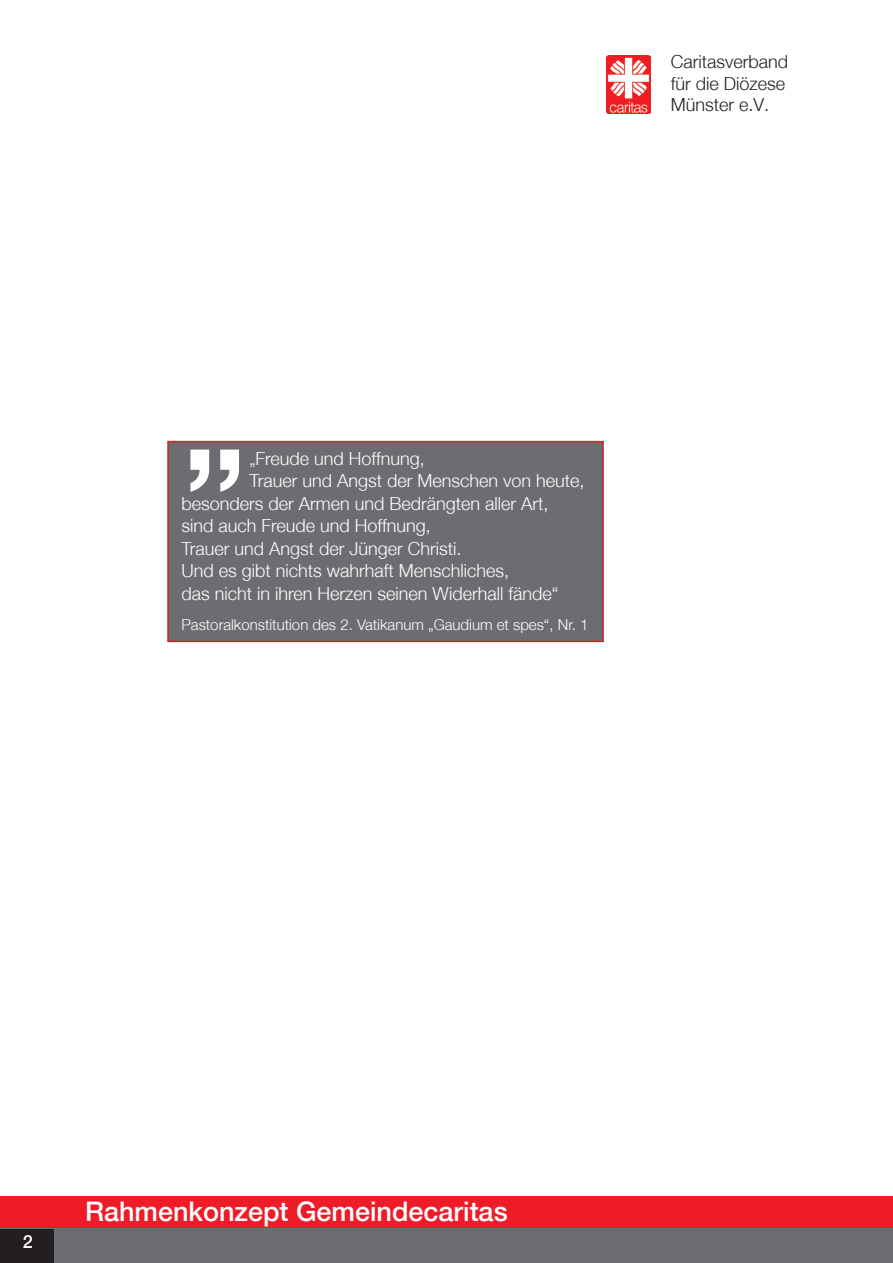
<style>
.page{position:relative;width:893px;height:1263px;background:#fff}
.page>*{position:absolute;margin:0;border:0;box-sizing:border-box;transform-origin:0 0}
.t1{font:500 150px "Helvetica Neue";color:#fff}
.t2{font:500 27px "Helvetica Neue";color:#fff}
.t3{font:300 18px "Helvetica Neue";color:#fff}
.t4{font:300 18px/21.6px "Helvetica Neue";color:#231f20}
.t5{font:500 18px "Helvetica Neue";color:#fff}
.t6{font:300 15px "Helvetica Neue";color:#fff}
.s1{font-size:16.5px}
</style>
<div class="page">
<img style="left:607px;top:55px;width:44px;height:58px">
<div style="left:0;top:1196px;width:893px;height:33px;background:#ee1c28"></div>
<div style="left:0;top:1229px;width:893px;height:34px;background:#6c6d70"></div>
<div style="left:0;top:1229px;width:54px;height:34px;background:#231f20"></div>
<div style="left:167px;top:441px;width:437px;height:201px;background:#6c6d70;border:2px solid #d1232a"></div>
<p class="t4" style="left:671px;top:51px;width:119px">Caritasverband für die Diözese<br>Münster e.V.</p>
<p class="t1" style="left:181px;top:327px;width:68px">„</p>
<p class="t3" style="left:249px;top:447px;width:177px"><span class="s1">„</span>Freude und Hoffnung,</p>
<p class="t3" style="left:249px;top:470px;width:337px">Trauer und Angst der Menschen von heute,</p>
<p class="t3" style="left:181px;top:492px;width:369px">besonders der Armen und Bedrängten aller Art,</p>
<p class="t3" style="left:181px;top:515px;width:251px">sind auch Freude und Hoffnung,</p>
<p class="t3" style="left:181px;top:537px;width:282px">Trauer und Angst der Jünger Christi.</p>
<p class="t3" style="left:181px;top:560px;width:329px">Und es gibt nichts wahrhaft Menschliches,</p>
<p class="t3" style="left:181px;top:582px;width:379px">das nicht in ihren Herzen seinen Widerhall fände“</p>
<p class="t6" style="left:181px;top:615px;width:408px">Pastoralkonstitution des 2. Vatikanum „Gaudium et spes“, Nr. 1</p>
<p class="t5" style="left:23px;top:1231px;width:12px">2</p>
<h2 class="t2" style="left:85px;top:1195px;width:424px">Rahmenkonzept Gemeindecaritas</h2>
</div>
